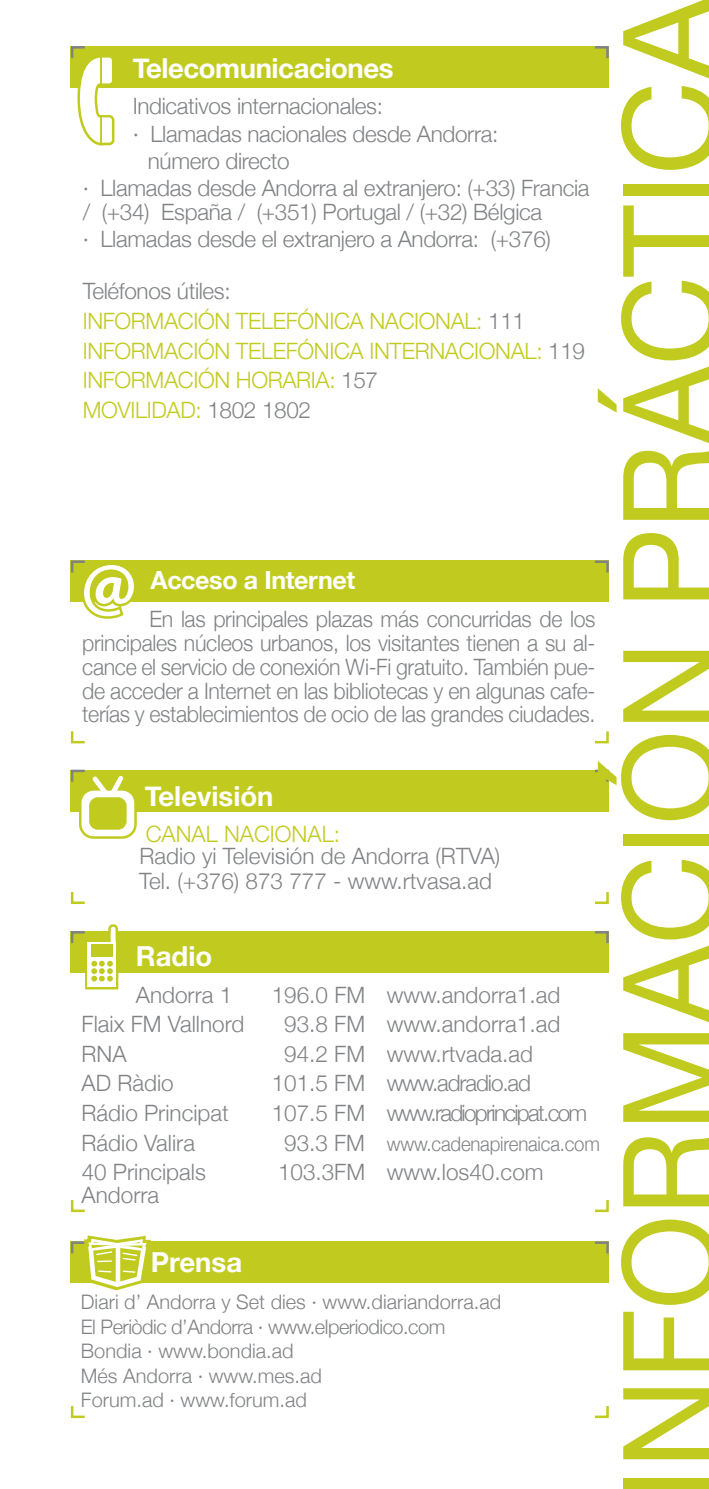
<style>
.page{position:relative;width:709px;height:1489px;background:#fff}
.page>*{position:absolute;margin:0;border:0;box-sizing:border-box;transform-origin:0 0}
.t1{font:131.25px "Helvetica Neue";letter-spacing:-.01em;color:#c1cb1f;scale:.95 1}
.t2{font:700 27.5px "Helvetica Neue";letter-spacing:-.015em;color:#fff}
.t3{font:700 25px "Helvetica Neue";letter-spacing:-.015em;color:#fff}
.t4{font:300 22.5px/27.2px "Helvetica Neue";letter-spacing:-.015em;color:#808285}
.t5{font:300 22.5px/23.8px "Helvetica Neue";letter-spacing:-.015em;color:#808285;text-align:justify;scale:.95 1}
.t6{font:300 22.5px/29.5px "Helvetica Neue";letter-spacing:-.015em;color:#c1cb1f}
.t7{font:300 22.5px "Helvetica Neue";letter-spacing:-.075em;color:#808285}
.t8{font:300 22.5px "Helvetica Neue";letter-spacing:-.05em;color:#808285}
.t9{font:300 20px/24.5px "Helvetica Neue";color:#808285}
.t10{font:300 20px "Helvetica Neue";color:#808285;scale:.93 1}
.s1{color:#808285}
.s2{color:#c1cb1f}
.s3{font-size:22.5px}
</style>
<div class="page">
<div style="left:71px;top:560px;width:538px;height:42px;background:#c1cb1f"></div>
<div style="left:71px;top:46px;width:538px;height:42px;background:#c1cb1f"></div>
<svg style="left:595px;top:46px;width:14px;height:13px"></svg>
<svg style="left:70px;top:46px;width:45px;height:100px"></svg>
<div style="left:71px;top:769px;width:538px;height:42px;background:#c1cb1f"></div>
<svg style="left:592px;top:769px;width:17px;height:13px"></svg>
<svg style="left:595px;top:560px;width:14px;height:13px"></svg>
<svg style="left:594px;top:892px;width:15px;height:12px"></svg>
<div style="left:71px;top:931px;width:538px;height:41px;background:#c1cb1f"></div>
<svg style="left:595px;top:931px;width:14px;height:12px"></svg>
<svg style="left:594px;top:1200px;width:15px;height:13px"></svg>
<svg style="left:70px;top:1200px;width:15px;height:13px"></svg>
<div style="left:85px;top:939px;width:33px;height:50px;border:5px solid #c1cb1f"></div>
<div style="left:88px;top:941px;width:28px;height:45px;background:#fff"></div>
<div style="left:71px;top:1241px;width:538px;height:41px;background:#c1cb1f"></div>
<svg style="left:594px;top:1406px;width:15px;height:13px"></svg>
<svg style="left:70px;top:1406px;width:15px;height:13px"></svg>
<svg style="left:595px;top:1241px;width:14px;height:13px"></svg>
<svg style="left:70px;top:1235px;width:84px;height:56px"></svg>
<svg style="left:594px;top:731px;width:15px;height:13px"></svg>
<svg style="left:70px;top:560px;width:69px;height:421px"></svg>
<p class="t1" style="left:592px;top:1499px;width:1586px;rotate:-90deg">INFORMACIÓN PRÁCTICA</p>
<p class="t2" style="left:133px;top:51px;width:262px">Telecomunicaciones</p>
<p class="t4" style="left:133px;top:92px;width:252px">Indicativos internacionales:</p>
<p class="t4" style="left:133px;top:119px;width:367px">· Llamadas nacionales desde Andorra:</p>
<p class="t4" style="left:148px;top:147px;width:143px">número directo</p>
<p class="t4" style="left:83px;top:174px;width:508px">· Llamadas desde Andorra al extranjero: (+33) Francia</p>
<p class="t4" style="left:83px;top:198px;width:469px">/ (+34) España / (+351) Portugal / (+32) Bélgica · Llamadas desde el extranjero a Andorra: (+376)</p>
<p class="t6" style="left:83px;top:276px;width:504px"><span class="s1">Teléfonos útiles:<br></span>INFORMACIÓN TELEFÓNICA NACIONAL: <span class="s1">111<br></span>INFORMACIÓN TELEFÓNICA INTERNACIONAL: <span class="s1">119<br></span>INFORMACIÓN HORARIA: <span class="s1">157<br></span>MOVILIDAD: <span class="s1">1802 1802</span></p>
<p class="t3" style="left:151px;top:565px;width:206px">Acceso a Internet</p>
<p class="t5" style="left:82px;top:607px;width:542px;text-indent:67px">En las principales plazas más concurridas de los principales núcleos urbanos, los visitantes tienen a su al&shy;cance el servicio de conexión Wi-Fi gratuito. También pue&shy;de acceder a Internet en las bibliotecas y en algunas cafe&shy;terías y establecimientos de ocio de las grandes ciudades.</p>
<p class="t2" style="left:145px;top:779px;width:130px">Televisión</p>
<p class="t4" style="left:139px;top:822px;width:362px;line-height:22.5px"><span class="s2">CANAL NACIONAL:<br></span>Radio yi Televisión de Andorra (RTVA)</p>
<p class="t4" style="left:139px;top:867px;width:354px">Tel. (+376) 873 777 - www.rtvasa.ad</p>
<p class="t2" style="left:136px;top:939px;width:78px">Radio</p>
<p class="t4" style="left:136px;top:980px;width:98px">Andorra 1</p>
<p class="t4" style="left:272px;top:980px;width:290px">196.0 FM www.andorra1.ad</p>
<p class="t4" style="left:82px;top:1010px;width:164px">Flaix FM Vallnord</p>
<p class="t4" style="left:284px;top:1010px;width:277px">93.8 FM www.andorra1.ad</p>
<p class="t4" style="left:82px;top:1039px;width:47px">RNA</p>
<p class="t4" style="left:284px;top:1039px;width:250px">94.2 FM www.rtvada.ad</p>
<p class="t4" style="left:82px;top:1069px;width:94px">AD Ràdio</p>
<p class="t8" style="left:272px;top:1069px;width:261px">101.5 FM www.adradio.ad</p>
<p class="t4" style="left:82px;top:1098px;width:149px">Rádio Principat</p>
<p class="t7" style="left:272px;top:1099px;width:317px">107.5 FM www.radioprincipat.com</p>
<p class="t4" style="left:82px;top:1128px;width:115px">Rádio Valira</p>
<p class="t10" style="left:284px;top:1131px;width:341px"><span class="s3">93.3 FM</span> www.cadenapirenaica.com</p>
<p class="t4" style="left:82px;top:1157px;width:126px">40 Principals</p>
<p class="t4" style="left:278px;top:1157px;width:267px">103.3FM www.los40.com</p>
<p class="t4" style="left:82px;top:1180px;width:79px">Andorra</p>
<p class="t2" style="left:151px;top:1245px;width:93px">Prensa</p>
<p class="t9" style="left:81px;top:1289px;width:422px">Diari d’ Andorra y Set dies · www.diariandorra.ad El Periòdic d’Andorra · www.elperiodico.com Bondia · www.bondia.ad<br>Més Andorra · www.mes.ad<br>Forum.ad · www.forum.ad</p>
</div>
